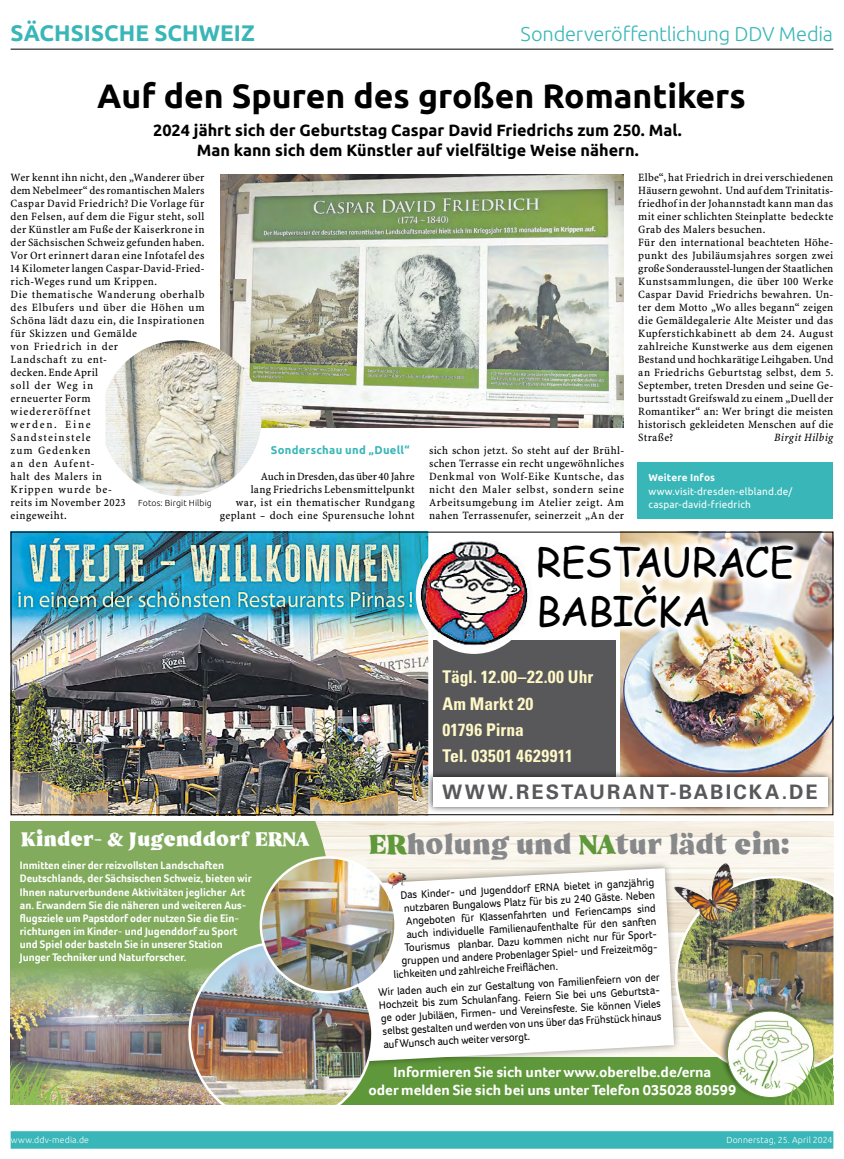
<style>
.page{position:relative;width:844px;height:1159px;background:#fff}
.page>*{position:absolute;margin:0;border:0;box-sizing:border-box;transform-origin:0 0}
.t1{font:40.12px/48.2px "Comic Sans MS";letter-spacing:-.03em;color:#000}
.Unterüber{font:700 33.75px "Ubuntu SZ";color:#000}
.t2{font:31.25px "Hello Bloomie Serif";color:#87888a;scale:.95 1}
.t3{font:22.5px "Hello Bloomie Serif";color:#fff;scale:.95 1}
.Rubriktitel{font:700 22.5px "Ubuntu SZ";letter-spacing:.005em;color:#39b6b8}
.Fliesstext{font:300 20px "Ubuntu SZ";letter-spacing:-.01em;color:#39b6b8}
.t4{font:700 20px "Univers LT Pro 65";letter-spacing:.1em;color:#58585a}
.t5{font:700 condensed 17.5px/26.4px "Univers LT Pro";letter-spacing:.02em;color:#fff9c7}
.Unterüber-2{font:700 16.25px/20px "Ubuntu SZ";color:#000;text-align:center}
.t6{font:700 15px/18px "Foco";color:#fff;text-align:center}
.Fliesstext-2{font:11.25px/13px "SZ Minion";letter-spacing:.035em;color:#000;text-align:justify}
.t7{font:11.25px/13.1px "Foco";color:#000;text-align:justify;scale:.95 1}
.t8{font:700 11.25px/13.1px "Foco";color:#fff;scale:.95 1}
.Fliesstext-3{font:700 11.25px "Ubuntu SZ";letter-spacing:.025em;color:#39b6b8}
.Fliesstext-4{font:italic 11.25px "SZ Minion";letter-spacing:.025em;color:#000}
.Fliesstext-5{font:10px "Ubuntu SZ";letter-spacing:.02em;color:#fff}
.Fliesstext-6{font:700 10px "Ubuntu SZ";letter-spacing:.02em;color:#fff}
.Fliesstext-7{font:300 8.75px "Ubuntu SZ";letter-spacing:.015em;color:#fff}
.Bildunterschrift{font:300 8.75px "Ubuntu SZ";letter-spacing:.01em;color:#000}
.s1{color:#5f983a}
</style>
<div class="page">
<hr style="left:11px;top:49px;width:822px;height:1px;background:#000">
<div style="left:11px;top:1131px;width:822px;height:17px;background:#39b6b8"></div>
<div style="left:11px;top:821px;width:320px;height:145px;background:#82ab5e"></div>
<div style="left:11px;top:1057px;width:822px;height:48px;background:#5f983a"></div>
<div style="left:330px;top:860px;width:351px;height:209px;background:#000;opacity:.4"></div>
<svg style="left:366px;top:868px;width:308px;height:194px"></svg>
<img style="left:11px;top:966px;width:177px;height:139px">
<img style="left:188px;top:941px;width:185px;height:164px">
<img style="left:261px;top:857px;width:134px;height:135px;border-radius:67px">
<img style="left:672px;top:858px;width:70px;height:69px">
<img style="left:387px;top:871px;width:19px;height:17px">
<img style="left:11px;top:1058px;width:57px;height:47px">
<img style="left:675px;top:876px;width:158px;height:229px">
<div style="left:433px;top:640px;width:182px;height:140px;background:#58585a"></div>
<img style="left:13px;top:533px;width:416px;height:280px">
<img style="left:415px;top:535px;width:113px;height:119px">
<img style="left:620px;top:533px;width:211px;height:237px">
<img style="left:620px;top:537px;width:181px;height:99px">
<div style="left:425px;top:770px;width:408px;height:44px;background:#000;opacity:.75"></div>
<div style="left:433px;top:777px;width:393px;height:30px;background:#fff"></div>
<img style="left:220px;top:174px;width:403px;height:254px">
<div style="left:637px;top:462px;width:195px;height:57px;background:#39b6b8"></div>
<img style="left:105px;top:340px;width:156px;height:156px">
<p class="Rubriktitel" style="left:11px;top:20px;width:246px">SÄCHSISCHE SCHWEIZ</p>
<p class="Fliesstext" style="left:520px;top:22px;width:314px">Sonderveröffentlichung DDV Media</p>
<p class="Unterüber" style="left:97px;top:75px;width:650px">Auf den Spuren des großen Romantikers</p>
<p class="Unterüber-2" style="left:153px;top:120px;width:530px">2024 jährt sich der Geburtstag Caspar David Friedrichs zum 250. Mal.<br>Man kann sich dem Künstler auf vielfältige Weise nähern.</p>
<p class="Fliesstext-2" style="left:638px;top:171px;width:196px">Elbe“, hat Friedrich in drei verschiedenen Häusern gewohnt. Und auf dem Trinitatis&shy;friedhof in der Johannstadt kann man das mit einer schlichten Steinplatte bedeckte Grab des Malers besuchen.</p>
<p class="Fliesstext-2" style="left:638px;top:236px;width:196px">Für den international beachteten Höhe&shy;punkt des Jubiläumsjahres sorgen zwei große Sonderausstel-lungen der Staatlichen Kunstsammlungen, die über 100 Werke Caspar David Friedrichs bewahren. Un&shy;ter dem Motto „Wo alles begann“ zeigen die Gemäldegalerie Alte Meister und das Kupferstichkabinett ab dem 24. August zahlreiche Kunstwerke aus dem eigenen Bestand und hochkarätige Leihgaben. Und an Friedrichs Geburtstag selbst, dem 5.<br>September, treten Dresden und seine Ge&shy;burtsstadt Greifswald zu einem „Duell der Romantiker“ an: Wer bringt die meisten historisch gekleideten Menschen auf die Straße?</p>
<p class="Fliesstext-2" style="left:11px;top:171px;width:195px">Wer kennt ihn nicht, den „Wanderer über dem Nebelmeer“ des romantischen Malers Caspar David Friedrich? Die Vorlage für den Felsen, auf dem die Figur steht, soll der Künstler am Fuße der Kaiserkrone in der Sächsischen Schweiz gefunden haben.<br>Vor Ort erinnert daran eine Infotafel des 14 Kilometer langen Caspar-David-Fried&shy;rich-Weges rund um Krippen.</p>
<p class="Fliesstext-2" style="left:11px;top:288px;width:195px;text-align:left">Die thematische Wanderung oberhalb des Elbufers und über die Höhen um<br>Schöna lädt dazu ein, die Inspirationen für Skizzen und Gemälde<br>von Friedrich in der<br>Landschaft zu ent-<br>decken. Ende April<br>soll der Weg in<br>erneuerter Form<br>wiedereröffnet<br>werden. Eine<br>Sandsteinstele<br>zum Gedenken<br>an den Aufent-<br>halt des Malers in<br>Krippen wurde be-<br>reits im November 2023<br>eingeweiht.</p>
<p class="Fliesstext-4" style="left:774px;top:431px;width:61px">Birgit Hilbig</p>
<p class="Fliesstext-3" style="left:271px;top:443px;width:140px">Sonderschau und „Duell“</p>
<p class="Fliesstext-2" style="left:220px;top:470px;width:196px;text-align:right">Auch in Dresden, das über 40 Jahre<br>lang Friedrichs Lebensmittelpunkt<br>war, ist ein thematischer Rundgang geplant – doch eine Spurensuche lohnt</p>
<p class="Fliesstext-2" style="left:429px;top:444px;width:196px">sich schon jetzt. So steht auf der Brühl&shy;schen Terrasse ein recht ungewöhnliches Denkmal von Wolf-Eike Kuntsche, das nicht den Maler selbst, sondern seine Arbeitsumgebung im Atelier zeigt. Am nahen Terrassenufer, seinerzeit „An der</p>
<p class="Fliesstext-6" style="left:648px;top:471px;width:68px">Weitere Infos</p>
<p class="Fliesstext-5" style="left:648px;top:485px;width:145px">www.visit-dresden-elbland.de/</p>
<p class="Bildunterschrift" style="left:138px;top:497px;width:75px">Fotos: Birgit Hilbig</p>
<p class="Fliesstext-5" style="left:648px;top:499px;width:104px">caspar-david-friedrich</p>
<p class="t1" style="left:536px;top:537px;width:260px">RESTAURACE<br>BABIČKA</p>
<p class="t5" style="left:442px;top:663px;width:152px">Tägl. 12.00–22.00 Uhr<br>Am Markt 20<br>01796 Pirna<br>Tel. 03501 4629911</p>
<p class="t4" style="left:442px;top:778px;width:377px">WWW.RESTAURANT-BABICKA.DE</p>
<p class="t3" style="left:21px;top:826px;width:304px">KINDER- &amp; JUGENDDORF ERNA</p>
<p class="t2" style="left:368px;top:825px;width:445px"><span class="s1">ER</span>HOLUNG UND <span class="s1">NA</span>TUR LÄDT EIN:</p>
<p class="t8" style="left:20px;top:859px;width:246px">Inmitten einer der reizvollsten Landschaften Deutschlands, der Sächsischen Schweiz, bieten wir Ihnen naturverbundene Aktivitäten jeglicher Art an. Erwandern Sie die näheren und weiteren Aus&shy;flugsziele um Papstdorf oder nutzen Sie die Ein&shy;richtungen im Kinder- und Jugenddorf zu Sport und Spiel oder basteln Sie in unserer Station Junger Techniker und Naturforscher.</p>
<p class="t7" style="left:400px;top:888px;width:269px;rotate:-3deg">Das Kinder- und Jugenddorf ERNA bietet in ganzjährig</p>
<p class="t7" style="left:403px;top:901px;width:266px;rotate:-3deg">nutzbaren Bungalows Platz für bis zu 240 Gäste. Neben</p>
<p class="t7" style="left:405px;top:914px;width:265px;rotate:-3deg">Angeboten für Klassenfahrten und Feriencamps sind</p>
<p class="t7" style="left:406px;top:927px;width:265px;rotate:-3deg">auch individuelle Familienaufenthalte für den sanften</p>
<p class="t7" style="left:404px;top:940px;width:268px;rotate:-3deg">Tourismus planbar. Dazu kommen nicht nur für Sport-</p>
<p class="t7" style="left:401px;top:954px;width:272px;rotate:-3deg">gruppen und andere Probenlager Spiel- und Freizeitmög-</p>
<p class="t7" style="left:393px;top:967px;width:175px;rotate:-3deg">lichkeiten und zahlreiche Freifl ächen.</p>
<p class="t7" style="left:378px;top:985px;width:299px;rotate:-3deg">Wir laden auch ein zur Gestaltung von Familienfeiern von der Hochzeit bis zum Schulanfang. Feiern Sie bei uns Geburtsta&shy;ge oder Jubiläen, Firmen- und Vereinsfeste. Sie können Vieles selbst gestalten und werden von uns über das Frühstück hinaus auf Wunsch auch weiter versorgt.</p>
<p class="t6" style="left:368px;top:1063px;width:369px">Informieren Sie sich unter www.oberelbe.de/erna<br>oder melden Sie sich bei uns unter Telefon 035028 80599</p>
<p class="Fliesstext-7" style="left:11px;top:1134px;width:80px">www.ddv-media.de</p>
<p class="Fliesstext-7" style="left:726px;top:1134px;width:107px">Donnerstag, 25. April 2024</p>
</div>
